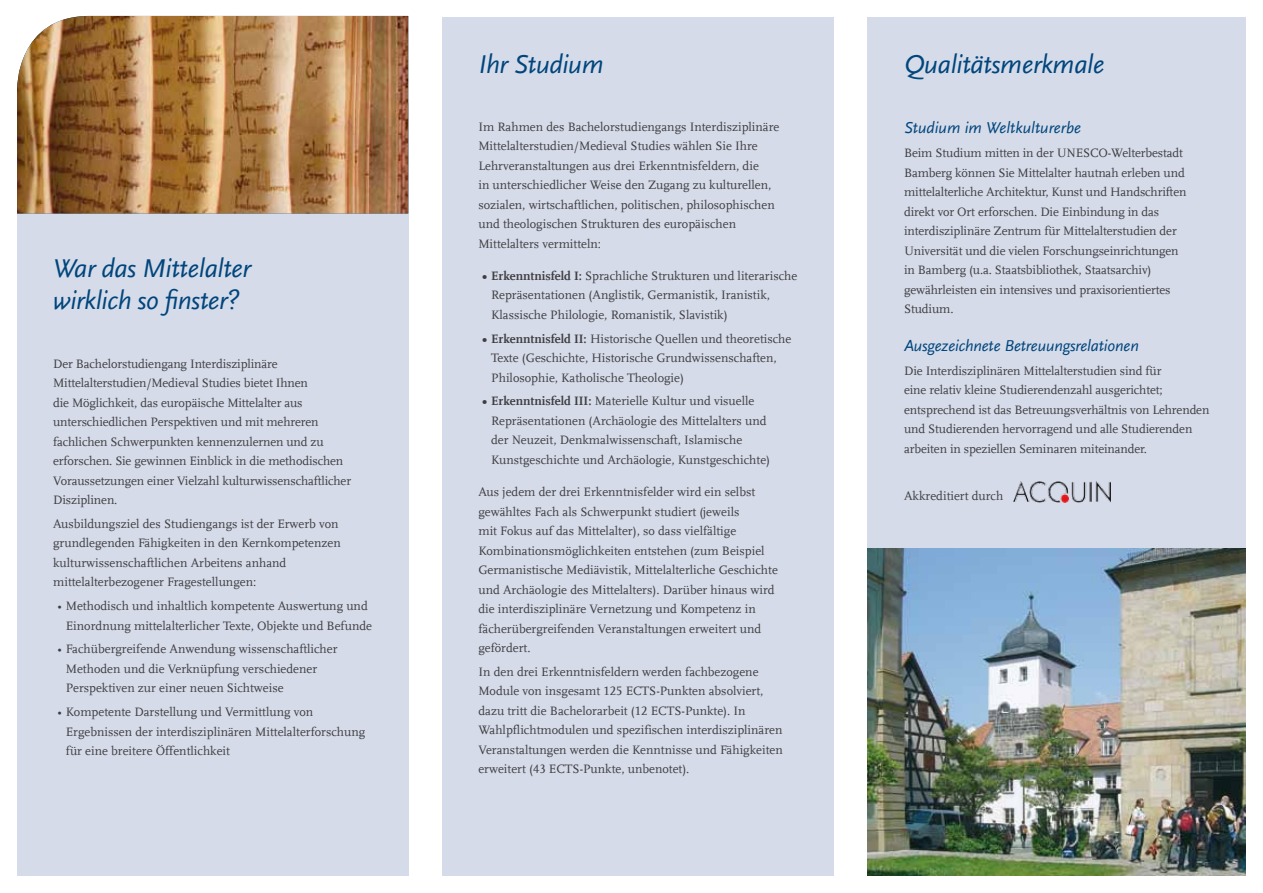
<style>
.page{position:relative;width:1263px;height:893px;background:#fff}
.page>*{position:absolute;margin:0;border:0;box-sizing:border-box;transform-origin:0 0}
.t1{font:italic 27px/32.4px "UB Scala Sans";letter-spacing:-.015em;color:#00457c}
.t2{font:italic 16.5px "UB Scala Sans";letter-spacing:-.01em;color:#00457c}
.t3{font:12.75px/19.5px "UB Scala";color:#3e3d40}
.s1{font-weight:700}
</style>
<div class="page">
<div style="left:867px;top:17px;width:379px;height:859px;background:#d5dbe9"></div>
<div style="left:442px;top:17px;width:391px;height:859px;background:#d5dbe9"></div>
<div style="left:17px;top:103px;width:391px;height:773px;background:#d5dbe9"></div>
<img style="left:17px;top:16px;width:391px;height:197px">
<img style="left:867px;top:549px;width:379px;height:327px">
<img style="left:1013px;top:482px;width:98px;height:20px">
<h1 class="t1" style="left:53px;top:252px;width:199px">War das Mittelalter wirklich so finster?</h1>
<p class="t3" style="left:53px;top:354px;width:300px">Der Bachelorstudiengang Interdisziplinäre Mittelalterstudien/Medieval Studies bietet Ihnen<br>die Möglichkeit, das europäische Mittelalter aus unterschiedlichen Perspektiven und mit mehreren fachlichen Schwerpunkten kennenzulernen und zu erforschen. Sie gewinnen Einblick in die methodischen Voraussetzungen einer Vielzahl kulturwissenschaftlicher Disziplinen.</p>
<p class="t3" style="left:53px;top:514px;width:289px">Ausbildungsziel des Studiengangs ist der Erwerb von grundlegenden Fähigkeiten in den Kernkompetenzen kulturwissenschaftlichen Arbeitens anhand mittelalterbezogener Fragestellungen:</p>
<p class="t3" style="left:66px;top:596px;width:308px;text-indent:-9px">• Methodisch und inhaltlich kompetente Auswertung und<br>Einordnung mittelalterlicher Texte, Objekte und Befunde</p>
<p class="t3" style="left:66px;top:639px;width:273px;text-indent:-9px">• Fachübergreifende Anwendung wissenschaftlicher<br>Methoden und die Verknüpfung verschiedener<br>Perspektiven zur einer neuen Sichtweise</p>
<p class="t3" style="left:66px;top:702px;width:301px;text-indent:-9px">• Kompetente Darstellung und Vermittlung von<br>Ergebnissen der interdisziplinären Mittelalterforschung für eine breitere Öffentlichkeit</p>
<h1 class="t1" style="left:478px;top:48px;width:127px">Ihr Studium</h1>
<p class="t3" style="left:478px;top:117px;width:303px">Im Rahmen des Bachelorstudiengangs Interdisziplinäre Mittelalterstudien/Medieval Studies wählen Sie Ihre Lehrveranstaltungen aus drei Erkenntnisfeldern, die<br>in unterschiedlicher Weise den Zugang zu kulturellen, sozialen, wirtschaftlichen, politischen, philosophischen und theologischen Strukturen des europäischen Mittelalters vermitteln:</p>
<p class="t3" style="left:491px;top:266px;width:308px;text-indent:-9px"><span class="s1">• Erkenntnisfeld I:</span> Sprachliche Strukturen und literarische<br>Repräsentationen (Anglistik, Germanistik, Iranistik,<br>Klassische Philologie, Romanistik, Slavistik)</p>
<p class="t3" style="left:491px;top:329px;width:302px;text-indent:-9px"><span class="s1">• Erkenntnisfeld II:</span> Historische Quellen und theoretische<br>Texte (Geschichte, Historische Grundwissenschaften,<br>Philosophie, Katholische Theologie)</p>
<p class="t3" style="left:491px;top:391px;width:280px;text-indent:-9px"><span class="s1">• Erkenntnisfeld III:</span> Materielle Kultur und visuelle Repräsentationen (Archäologie des Mittelalters und der Neuzeit, Denkmalwissenschaft, Islamische Kunstgeschichte und Archäologie, Kunstgeschichte)</p>
<p class="t3" style="left:478px;top:482px;width:301px">Aus jedem der drei Erkenntnisfelder wird ein selbst gewähltes Fach als Schwerpunkt studiert (jeweils<br>mit Fokus auf das Mittelalter), so dass vielfältige Kombinationsmöglichkeiten entstehen (zum Beispiel Germanistische Mediävistik, Mittelalterliche Geschichte und Archäologie des Mittelalters). Darüber hinaus wird die interdisziplinäre Vernetzung und Kompetenz in fächerübergreifenden Veranstaltungen erweitert und gefördert.</p>
<p class="t3" style="left:478px;top:662px;width:306px">In den drei Erkenntnisfeldern werden fachbezogene Module von insgesamt 125 ECTS-Punkten absolviert, dazu tritt die Bachelorarbeit (12 ECTS-Punkte). In Wahlpflichtmodulen und spezifischen interdisziplinären Veranstaltungen werden die Kenntnisse und Fähigkeiten erweitert (43 ECTS-Punkte, unbenotet).</p>
<h1 class="t1" style="left:904px;top:48px;width:202px">Qualitätsmerkmale</h1>
<p class="t2" style="left:904px;top:118px;width:179px">Studium im Weltkulturerbe</p>
<p class="t3" style="left:904px;top:143px;width:284px">Beim Studium mitten in der UNESCO-Welterbestadt Bamberg können Sie Mittelalter hautnah erleben und mittelalterliche Architektur, Kunst und Handschriften direkt vor Ort erforschen. Die Einbindung in das interdisziplinäre Zentrum für Mittelalterstudien der Universität und die vielen Forschungseinrichtungen in Bamberg (u.a. Staatsbibliothek, Staatsarchiv) gewährleisten ein intensives und praxisorientiertes Studium.</p>
<p class="t2" style="left:904px;top:336px;width:236px">Ausgezeichnete Betreuungsrelationen</p>
<p class="t3" style="left:904px;top:361px;width:307px">Die Interdisziplinären Mittelalterstudien sind für<br>eine relativ kleine Studierendenzahl ausgerichtet; entsprechend ist das Betreuungsverhältnis von Lehrenden und Studierenden hervorragend und alle Studierenden arbeiten in speziellen Seminaren miteinander.</p>
<p class="t3" style="left:904px;top:486px;width:101px">Akkreditiert durch</p>
</div>
